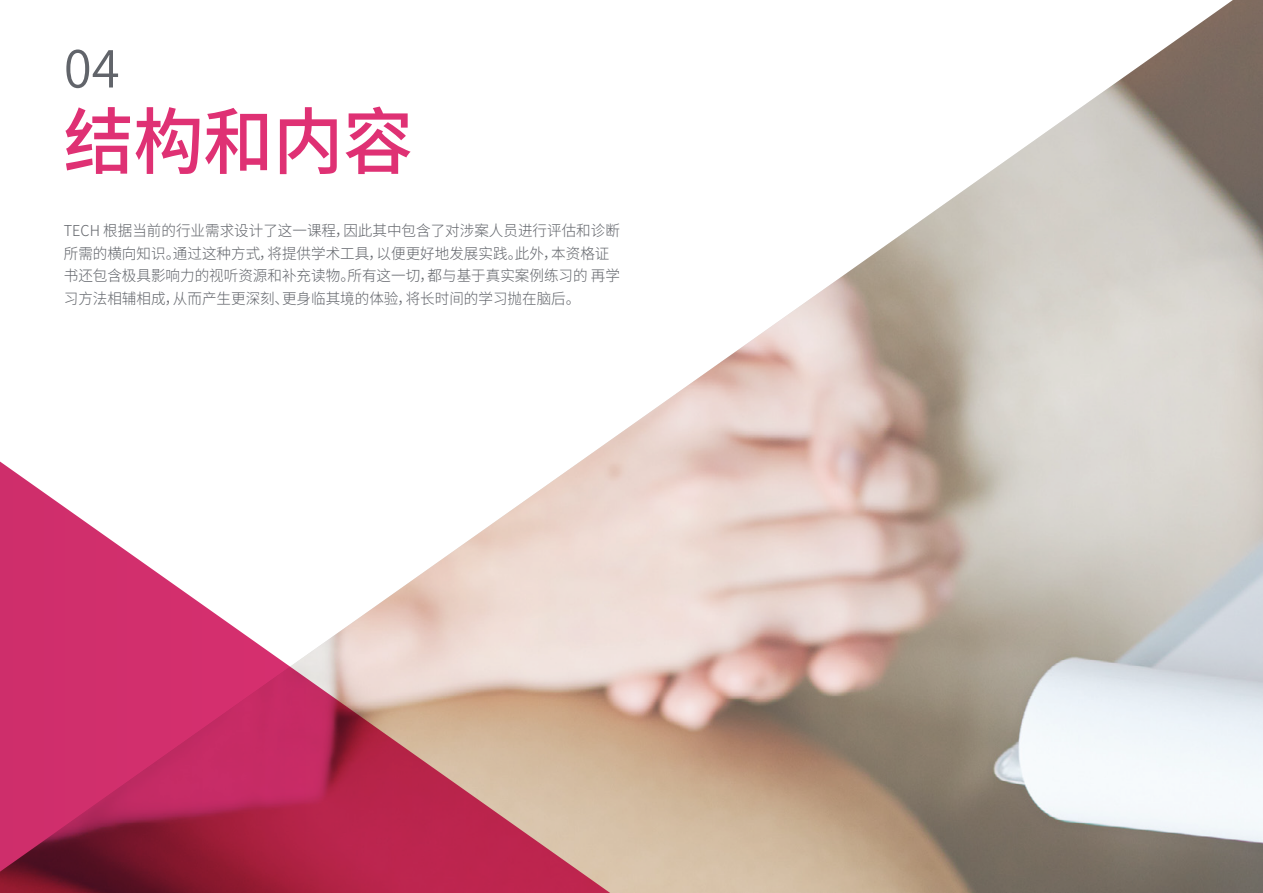
<style>
.page{position:relative;width:1263px;height:893px;background:#fff}
.page>*{position:absolute;margin:0;border:0;box-sizing:border-box;transform-origin:0 0}
.t1{font:500 72px "Source Han Sans CN";color:#df3174}
.t2{font:52.5px "Source Han Sans CN";color:#61646a}
.t3{font:300 15px/22.5px "Source Han Sans CN";color:#61646a}
</style>
<div class="page">
<img style="left:602px;top:0;width:661px;height:893px">
<svg style="left:0;top:446px;width:640px;height:447px"></svg>
<h2 class="t2" style="left:64px;top:39px;width:57px">04</h2>
<h1 class="t1" style="left:64px;top:101px;width:351px">结构和内容</h1>
<p class="t3" style="left:64px;top:220px;width:558px">TECH 根据当前的行业需求设计了这一课程，因此其中包含了对涉案人员进行评估和诊断所需的横向知识。通过这种方式，将提供学术工具，以便更好地发展实践。此外，本资格证书还包含极具影响力的视听资源和补充读物。所有这一切，都与基于真实案例练习的 再学习方法相辅相成，从而产生更深刻、更身临其境的体验，将长时间的学习抛在脑后。</p>
</div>
